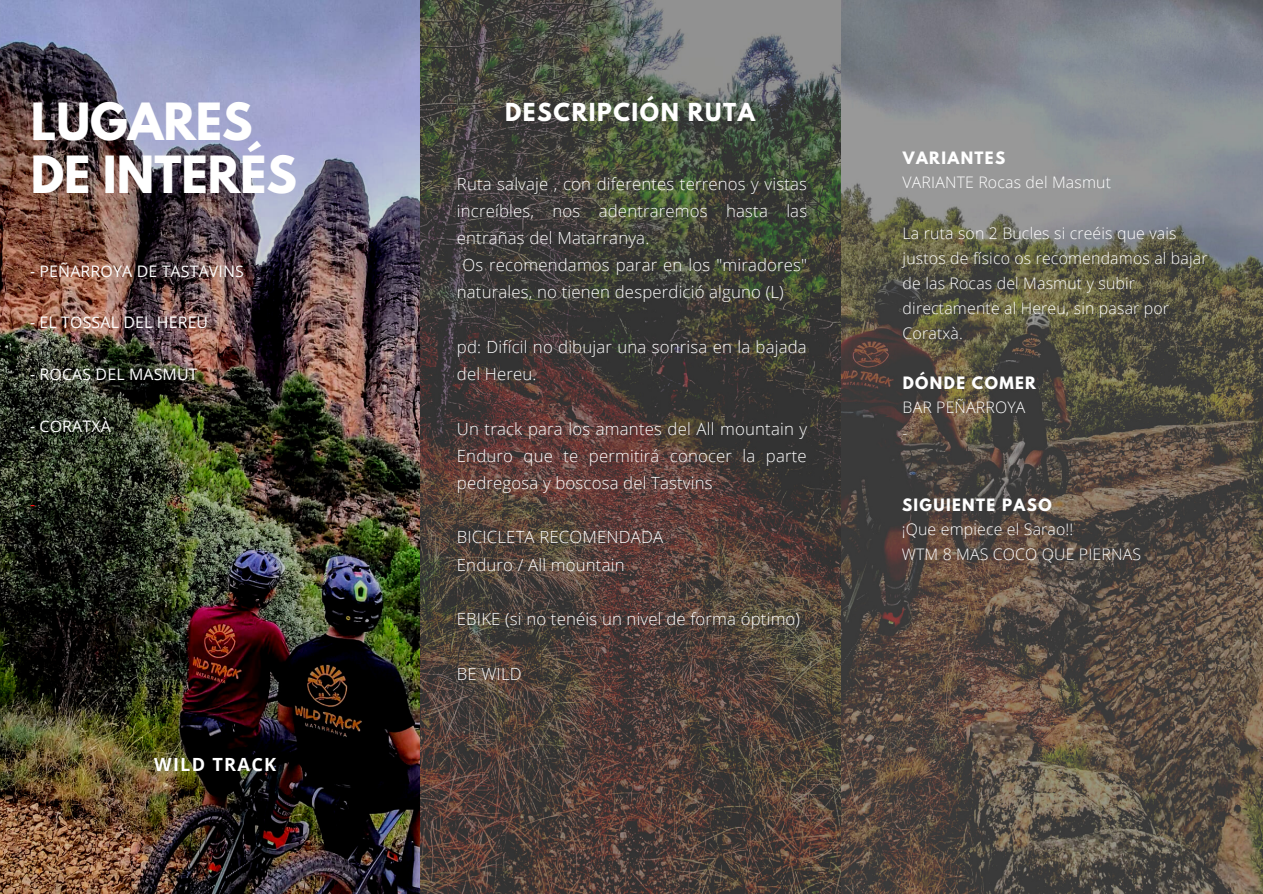
<style>
.page{position:relative;width:1263px;height:894px;background:#fff}
.page>*{position:absolute;margin:0;border:0;box-sizing:border-box;transform-origin:0 0}
.t1{font:700 45.45px "League Spartan";color:#fff}
.t2{font:700 22.05px "League Spartan";letter-spacing:.07em;color:#fff}
.t3{font:700 18.15px "Open Sans";letter-spacing:.07em;color:#fff}
.t4{font:300 16.8px/27.2px "Open Sans";letter-spacing:.01em;color:#fff;text-align:justify}
.t5{font:300 15.9px/25.2px "Open Sans";letter-spacing:.01em;color:#fff}
.t6{font:15.9px "Open Sans";letter-spacing:.01em;color:#fff}
.t7{font:15.9px "Open Sans";color:#ff1616}
.t8{font:700 15.15px "League Spartan";letter-spacing:.09em;color:#fff}
</style>
<div class="page">
<img style="left:0;top:0;width:1263px;height:893px">
<p class="t1" style="left:31px;top:99px;width:223px">LUGARES</p>
<p class="t1" style="left:31px;top:152px;width:268px">DE INTERÉS</p>
<p class="t6" style="left:30px;top:259px;width:215px">- PEÑARROYA DE TASTAVINS</p>
<p class="t6" style="left:30px;top:311px;width:180px">- EL TOSSAL DEL HEREU</p>
<p class="t6" style="left:30px;top:363px;width:169px">- ROCAS DEL MASMUT</p>
<p class="t6" style="left:30px;top:415px;width:82px">- CORATXÀ</p>
<p class="t7" style="left:30px;top:492px;width:7px">-</p>
<p class="t3" style="left:154px;top:751px;width:124px">WILD TRACK</p>
<p class="t2" style="left:505px;top:101px;width:251px">DESCRIPCIÓN RUTA</p>
<p class="t4" style="left:457px;top:169px;width:352px">Ruta salvaje , con diferentes terrenos y vistas increíbles, nos adentraremos hasta las entrañas del Matarranya.</p>
<p class="t4" style="left:457px;top:251px;width:352px;text-indent:6px">Os recomendamos parar en los "miradores" naturales, no tienen desperdició alguno (L)</p>
<p class="t4" style="left:457px;top:333px;width:351px">pd: Difícil no dibujar una sonrisa en la bajada del Hereu.</p>
<p class="t4" style="left:457px;top:414px;width:352px">Un track para los amantes del All mountain y Enduro que te permitirá conocer la parte pedregosa y boscosa del Tastvins</p>
<p class="t4" style="left:457px;top:523px;width:208px">BICICLETA RECOMENDADA</p>
<p class="t4" style="left:457px;top:550px;width:169px">Enduro / All mountain</p>
<p class="t4" style="left:457px;top:605px;width:345px">EBIKE (si no tenéis un nivel de forma óptimo)</p>
<p class="t4" style="left:457px;top:659px;width:66px">BE WILD</p>
<p class="t8" style="left:903px;top:150px;width:104px">VARIANTES</p>
<p class="t5" style="left:903px;top:169px;width:210px">VARIANTE Rocas del Masmut</p>
<p class="t5" style="left:903px;top:220px;width:307px">La ruta son 2 Bucles si creéis que vais justos de físico os recomendamos al bajar de las Rocas del Masmut y subir directamente al Hereu, sin pasar por<br>Coratxà.</p>
<p class="t8" style="left:903px;top:375px;width:135px">DÓNDE COMER</p>
<p class="t5" style="left:903px;top:394px;width:124px">BAR PEÑARROYA</p>
<p class="t5" style="left:903px;top:419px;width:7px">-</p>
<p class="t8" style="left:902px;top:497px;width:151px">SIGUIENTE PASO</p>
<p class="t5" style="left:902px;top:516px;width:173px">¡Que empiece el Sarao!!</p>
<p class="t5" style="left:902px;top:541px;width:241px">WTM 8 MAS COCO QUE PIERNAS</p>
</div>
